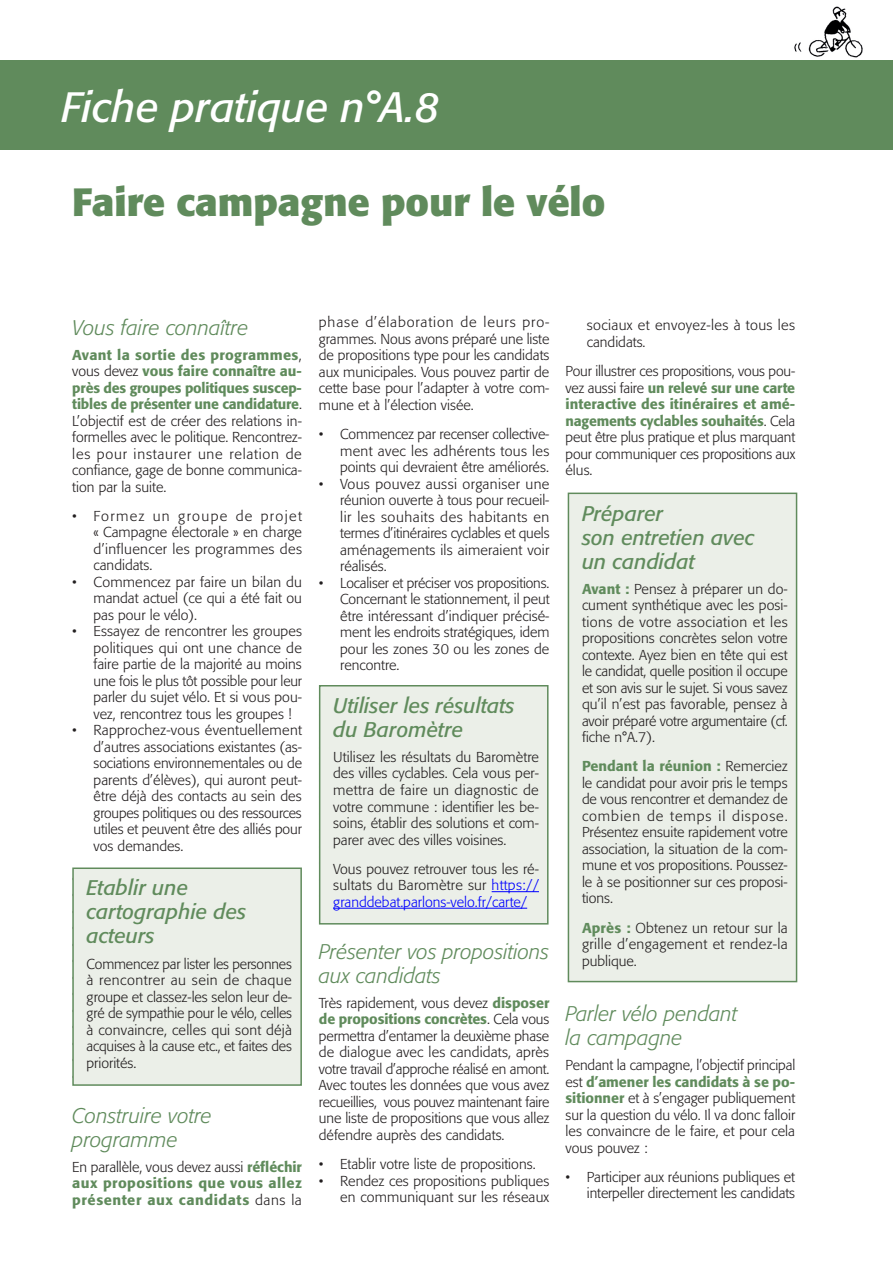
<style>
.page{position:relative;width:893px;height:1263px;background:#fff}
.page>*{position:absolute;margin:0;border:0;box-sizing:border-box;transform-origin:0 0}
.NO_Fiche_Chapeau{font:italic 42px "Formata";color:#fff}
.NO_Fiche_Titre_1{font:700 39px "Formata";color:#608b5c}
.NO_Fiche_Chapeau_2{font:italic 300 21px/24px "Formata";color:#608b5c}
.NO_Fiche_Chapeau_2-2{font:italic 21px/24px "Formata";color:#608b5c}
._3__txt_descriptif{font:300 14.25px/16.5px "Formata";color:#231f20;text-align:justify}
._3__txt_descriptif-2{font:500 14.25px/16.5px "Formata";letter-spacing:.025em;color:#608b5c;text-align:justify}
._3__txt_descriptif-3{font:300 14.25px/16.5px "Formata";letter-spacing:.025em;color:#231f20}
.s1{font-weight:500;color:#608b5c}
.s2{font-weight:300;color:#231f20}
.s3{color:#00f}
</style>
<div class="page">
<img style="left:794px;top:6px;width:69px;height:52px">
<div style="left:0;top:60px;width:893px;height:90px;background:#608b5c"></div>
<div style="left:72px;top:867px;width:230px;height:219px;background:#ebefe8;border:2px solid #608b5c"></div>
<div style="left:319px;top:685px;width:230px;height:239px;background:#ebefe8;border:2px solid #608b5c"></div>
<div style="left:568px;top:493px;width:229px;height:489px;background:#ebefe8;border:2px solid #608b5c"></div>
<hr style="left:492px;top:891px;width:47px;height:1px;background:#00f">
<hr style="left:333px;top:908px;width:194px;height:1px;background:#00f">
<p class="NO_Fiche_Chapeau" style="left:62px;top:82px;width:379px">Fiche pratique n°A.8</p>
<p class="NO_Fiche_Titre_1" style="left:72px;top:178px;width:535px">Faire campagne pour le vélo</p>
<p class="NO_Fiche_Chapeau_2" style="left:72px;top:315px;width:177px">Vous faire connaître</p>
<p class="_3__txt_descriptif" style="left:72px;top:346px;width:231px"><span class="s1">Avant la sortie des programmes</span>, vous devez <span class="s1">vous faire connaître au&shy;près des groupes politiques suscep&shy;tibles de présenter une candidature</span>.<br>L’objectif est de créer des relations in&shy;formelles avec le politique. Rencontrez&shy;les pour instaurer une relation de confiance, gage de bonne communica&shy;tion par la suite.</p>
<p class="_3__txt_descriptif" style="left:94px;top:508px;width:210px;text-indent:-21px">• Formez un groupe de projet « Campagne électorale » en charge d’influencer les programmes des candidats.</p>
<p class="_3__txt_descriptif" style="left:94px;top:574px;width:210px;text-indent:-21px">• Commencez par faire un bilan du mandat actuel (ce qui a été fait ou pas pour le vélo).</p>
<p class="_3__txt_descriptif" style="left:94px;top:623px;width:210px;text-indent:-21px">• Essayez de rencontrer les groupes politiques qui ont une chance de faire partie de la majorité au moins une fois le plus tôt possible pour leur parler du sujet vélo. Et si vous pou&shy;vez, rencontrez tous les groupes !</p>
<p class="_3__txt_descriptif" style="left:94px;top:722px;width:210px;text-indent:-21px">• Rapprochez-vous éventuellement d’autres associations existantes (as&shy;sociations environnementales ou de parents d’élèves), qui auront peut&shy;être déjà des contacts au sein des groupes politiques ou des ressources utiles et peuvent être des alliés pour vos demandes.</p>
<p class="NO_Fiche_Chapeau_2-2" style="left:87px;top:876px;width:161px">Etablir une cartographie des acteurs</p>
<p class="_3__txt_descriptif" style="left:87px;top:955px;width:207px">Commencez par lister les personnes à rencontrer au sein de chaque groupe et classez-les selon leur de&shy;gré de sympathie pour le vélo, celles à convaincre, celles qui sont déjà acquises à la cause etc., et faites des priorités.</p>
<p class="NO_Fiche_Chapeau_2" style="left:72px;top:1104px;width:141px">Construire votre programme</p>
<p class="_3__txt_descriptif-2" style="left:72px;top:1158px;width:231px"><span class="s2">En parallèle, vous devez aussi</span> réfléchir aux propositions que vous allez présenter aux candidats <span class="s2">dans la</span></p>
<p class="_3__txt_descriptif" style="left:319px;top:314px;width:232px">phase d’élaboration de leurs pro&shy;grammes. Nous avons préparé une liste de propositions type pour les candidats aux municipales. Vous pouvez partir de cette base pour l’adapter à votre com&shy;mune et à l’élection visée.</p>
<p class="_3__txt_descriptif" style="left:340px;top:426px;width:211px;text-indent:-21px">• Commencez par recenser collective&shy;ment avec les adhérents tous les points qui devraient être améliorés.</p>
<p class="_3__txt_descriptif" style="left:340px;top:476px;width:211px;text-indent:-21px">• Vous pouvez aussi organiser une réunion ouverte à tous pour recueil&shy;lir les souhaits des habitants en termes d’itinéraires cyclables et quels aménagements ils aimeraient voir réalisés.</p>
<p class="_3__txt_descriptif" style="left:340px;top:575px;width:211px;text-indent:-21px">• Localiser et préciser vos propositions.<br>Concernant le stationnement, il peut être intéressant d’indiquer précisé&shy;ment les endroits stratégiques, idem pour les zones 30 ou les zones de rencontre.</p>
<p class="NO_Fiche_Chapeau_2-2" style="left:333px;top:694px;width:183px">Utiliser les résultats du Baromètre</p>
<p class="_3__txt_descriptif" style="left:333px;top:749px;width:207px">Utilisez les résultats du Baromètre des villes cyclables. Cela vous per&shy;mettra de faire un diagnostic de votre commune : identifier les be&shy;soins, établir des solutions et com&shy;parer avec des villes voisines.</p>
<p class="_3__txt_descriptif" style="left:333px;top:861px;width:207px">Vous pouvez retrouver tous les ré&shy;sultats du Baromètre sur <span class="s3">https:// granddebat.parlons-velo.fr/carte/</span></p>
<p class="NO_Fiche_Chapeau_2" style="left:319px;top:939px;width:232px">Présenter vos propositions aux candidats</p>
<p class="_3__txt_descriptif" style="left:319px;top:995px;width:232px">Très rapidement, vous devez <span class="s1">disposer de propositions concrètes</span>. Cela vous permettra d’entamer la deuxième phase de dialogue avec les candidats, après votre travail d’approche réalisé en amont.<br>Avec toutes les données que vous avez recueillies, vous pouvez maintenant faire une liste de propositions que vous allez défendre auprès des candidats.</p>
<p class="_3__txt_descriptif" style="left:319px;top:1156px;width:218px">• Etablir votre liste de propositions.</p>
<p class="_3__txt_descriptif" style="left:319px;top:1172px;width:232px;text-align:right">• Rendez ces propositions publiques en communiquant sur les réseaux</p>
<p class="_3__txt_descriptif-3" style="left:587px;top:317px;width:210px">sociaux et envoyez-les à tous les candidats.</p>
<p class="_3__txt_descriptif" style="left:566px;top:363px;width:231px">Pour illustrer ces propositions, vous pou&shy;vez aussi faire <span class="s1">un relevé sur une carte interactive des itinéraires et amé&shy;nagements cyclables souhaités</span>. Cela peut être plus pratique et plus marquant pour communiquer ces propositions aux élus.</p>
<p class="NO_Fiche_Chapeau_2-2" style="left:582px;top:501px;width:174px">Préparer<br>son entretien avec un candidat</p>
<p class="_3__txt_descriptif" style="left:582px;top:580px;width:207px"><span class="s1">Avant :</span> Pensez à préparer un do&shy;cument synthétique avec les posi&shy;tions de votre association et les propositions concrètes selon votre contexte. Ayez bien en tête qui est le candidat, quelle position il occupe et son avis sur le sujet. Si vous savez qu’il n’est pas favorable, pensez à avoir préparé votre argumentaire (cf. fiche n°A.7).</p>
<p class="_3__txt_descriptif" style="left:582px;top:758px;width:207px"><span class="s1">Pendant la réunion :</span> Remerciez le candidat pour avoir pris le temps de vous rencontrer et demandez de combien de temps il dispose.<br>Présentez ensuite rapidement votre association, la situation de la com&shy;mune et vos propositions. Poussez&shy;le à se positionner sur ces proposi&shy;tions.</p>
<p class="_3__txt_descriptif" style="left:582px;top:919px;width:207px"><span class="s1">Après :</span> Obtenez un retour sur la grille d’engagement et rendez-la publique.</p>
<p class="NO_Fiche_Chapeau_2" style="left:566px;top:1002px;width:174px">Parler vélo pendant la campagne</p>
<p class="_3__txt_descriptif" style="left:566px;top:1057px;width:231px">Pendant la campagne, l’objectif principal est <span class="s1">d’amener les candidats à se po&shy;sitionner</span> et à s’engager publiquement sur la question du vélo. Il va donc falloir les convaincre de le faire, et pour cela vous pouvez :</p>
<p class="_3__txt_descriptif" style="left:566px;top:1169px;width:231px;text-align:right">• Participer aux réunions publiques et interpeller directement les candidats</p>
</div>
